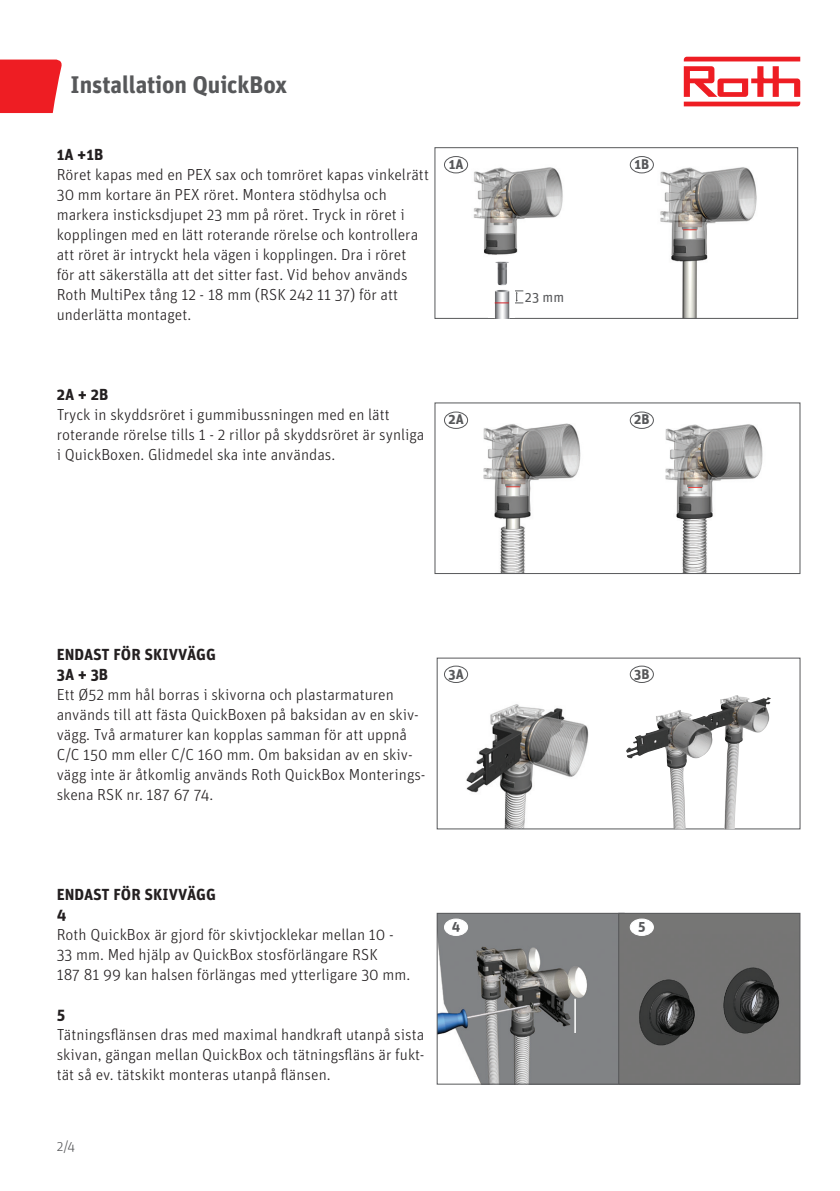
<style>
.page{position:relative;width:840px;height:1191px;background:#fff}
.page>*{position:absolute;margin:0;border:0;box-sizing:border-box;transform-origin:0 0}
.t1{font:700 24px "Unit OT";letter-spacing:-.005em;color:#57585a}
.Styckeformat__1{font:300 16px/20px "Unit OT";color:#231f20}
.Styckeformat__1-2{font:700 16px "Unit OT";color:#231f20}
.t2{font:700 14px "Unit OT";color:#57585a}
.t3{font:14px "Unit OT";color:#57585a}
.t4{font:300 14px "Unit OT";color:#57585a}
</style>
<div class="page">
<svg style="left:683px;top:57px;width:116px;height:49px"></svg>
<svg style="left:0;top:60px;width:62px;height:53px;background:#ef2d33"></svg>
<img style="left:464px;top:411px;width:299px;height:161px">
<div style="left:434px;top:403px;width:365px;height:171px;border:1px solid #57585a"></div>
<img style="left:644px;top:156px;width:113px;height:161px">
<img style="left:456px;top:156px;width:107px;height:148px">
<div style="left:434px;top:147px;width:363px;height:172px;border:1px solid #57585a"></div>
<img style="left:488px;top:256px;width:26px;height:62px">
<svg style="left:494px;top:290px;width:29px;height:13px"></svg>
<div style="left:444px;top:156px;width:23px;height:17px;border:1px solid #57585a;border-radius:50%"></div>
<div style="left:444px;top:412px;width:23px;height:17px;border:1px solid #57585a;border-radius:50%"></div>
<div style="left:629px;top:156px;width:24px;height:17px;border:1px solid #57585a;border-radius:50%"></div>
<div style="left:629px;top:412px;width:24px;height:17px;border:1px solid #57585a;border-radius:50%"></div>
<img style="left:444px;top:665px;width:145px;height:162px">
<img style="left:625px;top:695px;width:145px;height:134px">
<img style="left:438px;top:915px;width:180px;height:167px">
<div style="left:436px;top:913px;width:188px;height:171px;border:1px solid #57585a"></div>
<img style="left:620px;top:915px;width:177px;height:167px">
<div style="left:618px;top:913px;width:181px;height:171px;border:1px solid #57585a"></div>
<hr style="left:574px;top:998px;width:1px;height:35px;background:#fff">
<div style="left:444px;top:666px;width:23px;height:17px;border:1px solid #57585a;border-radius:50%"></div>
<div style="left:444px;top:919px;width:23px;height:16px;background:#fff;border-radius:50%"></div>
<div style="left:444px;top:918px;width:23px;height:17px;border:1px solid #fff;border-radius:50%"></div>
<div style="left:629px;top:666px;width:24px;height:17px;border:1px solid #57585a;border-radius:50%"></div>
<div style="left:630px;top:919px;width:23px;height:16px;background:#fff;border-radius:50%"></div>
<div style="left:629px;top:918px;width:24px;height:17px;border:1px solid #fff;border-radius:50%"></div>
<p class="t1" style="left:71px;top:69px;width:218px">Installation QuickBox</p>
<p class="Styckeformat__1-2" style="left:57px;top:144px;width:48px">1A +1B</p>
<p class="Styckeformat__1" style="left:57px;top:165px;width:373px">Röret kapas med en PEX sax och tomröret kapas vinkelrätt 30 mm kortare än PEX röret. Montera stödhylsa och markera insticksdjupet 23 mm på röret. Tryck in röret i kopplingen med en lätt roterande rörelse och kontrollera att röret är intryckt hela vägen i kopplingen. Dra i röret<br>för att säkerställa att det sitter fast. Vid behov används Roth MultiPex tång 12 - 18 mm (RSK 242 11 37) för att underlätta montaget.</p>
<p class="t2" style="left:448px;top:155px;width:16px">1A</p>
<p class="Styckeformat__1-2" style="left:57px;top:384px;width:53px">2A + 2B</p>
<p class="Styckeformat__1" style="left:57px;top:405px;width:369px">Tryck in skyddsröret i gummibussningen med en lätt roterande rörelse tills 1 - 2 rillor på skyddsröret är synliga i QuickBoxen. Glidmedel ska inte användas.</p>
<p class="t2" style="left:448px;top:410px;width:17px">2A</p>
<p class="t3" style="left:524px;top:288px;width:41px">23 mm</p>
<p class="t2" style="left:634px;top:155px;width:16px">1B</p>
<p class="t2" style="left:634px;top:410px;width:17px">2B</p>
<p class="Styckeformat__1-2" style="left:57px;top:644px;width:160px">ENDAST FÖR SKIVVÄGG</p>
<p class="Styckeformat__1-2" style="left:57px;top:664px;width:53px">3A + 3B</p>
<p class="Styckeformat__1" style="left:57px;top:685px;width:370px">Ett Ø52 mm hål borras i skivorna och plastarmaturen används till att fästa QuickBoxen på baksidan av en skiv&shy;vägg. Två armaturer kan kopplas samman för att uppnå C/C 150 mm eller C/C 160 mm. Om baksidan av en skiv&shy;vägg inte är åtkomlig används Roth QuickBox Monterings&shy;skena RSK nr. 187 67 74.</p>
<p class="t2" style="left:448px;top:664px;width:17px">3A</p>
<p class="Styckeformat__1-2" style="left:57px;top:884px;width:160px">ENDAST FÖR SKIVVÄGG</p>
<p class="Styckeformat__1-2" style="left:57px;top:904px;width:11px">4</p>
<p class="Styckeformat__1" style="left:57px;top:925px;width:355px">Roth QuickBox är gjord för skivtjocklekar mellan 10 -<br>33 mm. Med hjälp av QuickBox stosförlängare RSK<br>187 81 99 kan halsen förlängas med ytterligare 30 mm.</p>
<p class="Styckeformat__1-2" style="left:57px;top:1004px;width:10px">5</p>
<p class="Styckeformat__1" style="left:57px;top:1025px;width:369px;text-align:justify">Tätningsflänsen dras med maximal handkraft utanpå sista skivan, gängan mellan QuickBox och tätningsfläns är fukt&shy;tät så ev. tätskikt monteras utanpå flänsen.</p>
<p class="t4" style="left:57px;top:1138px;width:20px">2/4</p>
<p class="t2" style="left:451px;top:917px;width:10px">4</p>
<p class="t2" style="left:634px;top:664px;width:17px">3B</p>
<p class="t2" style="left:637px;top:917px;width:9px">5</p>
</div>
